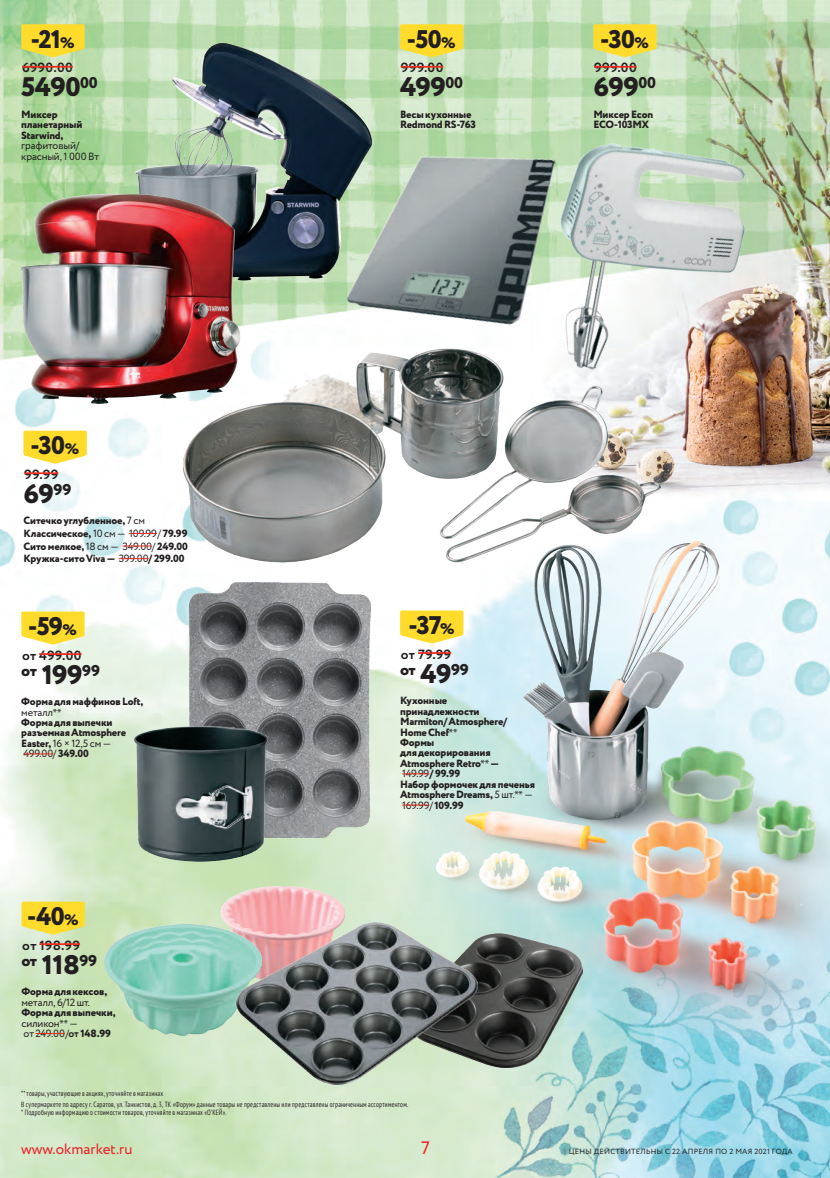
<style>
.page{position:relative;width:830px;height:1178px;background:#fff}
.page>*{position:absolute;margin:0;border:0;box-sizing:border-box;transform-origin:0 0}
.t1{font:800 26.85px "Circe";letter-spacing:-.02em;color:#231f20;scale:1.04 1}
.t2{font:800 25.5px "Circe";letter-spacing:-.03em;color:#231f20}
.t3{font:18px "Circe";color:#ee1d23}
.t4{font:800 15.6px "Circe";letter-spacing:-.03em;color:#231f20;scale:1.04 1}
.t5{font:15px "Circe";color:#ee1d23}
.t6{font:700 13.35px "Circe";letter-spacing:.02em;color:#231f20;scale:1.04 1}
.t7{font:800 10.5px/10.5px "Circe";letter-spacing:-.015em;color:#231f20}
.t8{font:10.5px/10.5px "Circe";letter-spacing:-.015em;color:#231f20}
.t9{font:condensed 7.5px/10.6px "PT Sans";letter-spacing:.03em;color:#231f20;scale:.9 1}
.t10{font:7.5px "Circe";letter-spacing:.03em;color:#231f20}
.s1{font-size:15.3px}
.s2{font-weight:400}
.s3{font-size:26.85px}
.s4{font-family:"Myriad Pro";font-weight:400}
.s5{font-weight:700}
</style>
<div class="page">
<img style="left:0;top:0;width:829px;height:1178px">
<img style="left:216px;top:879px;width:134px;height:45px">
<img style="left:105px;top:924px;width:131px;height:111px">
<img style="left:477px;top:1036px;width:105px;height:32px">
<img style="left:236px;top:922px;width:241px;height:163px">
<svg style="left:36px;top:1033px;width:29px;height:1px"></svg>
<hr style="left:39px;top:943px;width:41px;height:2px;background:#ed2d22">
<svg style="left:21px;top:902px;width:64px;height:32px;background:#f9dd3e"></svg>
<img style="left:338px;top:140px;width:183px;height:197px">
<hr style="left:400px;top:66px;width:43px;height:2px;background:#ed2d22">
<svg style="left:400px;top:24px;width:63px;height:33px;background:#f9dd3f"></svg>
<img style="left:521px;top:119px;width:245px;height:257px">
<hr style="left:594px;top:66px;width:42px;height:2px;background:#ed2d22">
<svg style="left:593px;top:24px;width:63px;height:33px;background:#f7dc3d"></svg>
<img style="left:131px;top:40px;width:245px;height:244px">
<img style="left:21px;top:188px;width:225px;height:221px">
<hr style="left:22px;top:66px;width:51px;height:2px;background:#ed2d22">
<svg style="left:21px;top:24px;width:64px;height:33px;background:#f4db3b"></svg>
<img style="left:190px;top:582px;width:180px;height:255px">
<img style="left:127px;top:704px;width:167px;height:172px">
<hr style="left:23px;top:753px;width:30px;height:1px;background:#ed2d22">
<hr style="left:39px;top:653px;width:43px;height:2px;background:#ed2d22">
<svg style="left:21px;top:611px;width:64px;height:33px;background:#fde046"></svg>
<img style="left:181px;top:337px;width:480px;height:239px">
<svg style="left:129px;top:533px;width:28px;height:1px"></svg>
<hr style="left:122px;top:546px;width:30px;height:1px;background:#ed2d22">
<svg style="left:119px;top:558px;width:29px;height:1px"></svg>
<hr style="left:24px;top:472px;width:34px;height:2px;background:#ed2d22">
<svg style="left:23px;top:431px;width:64px;height:33px;background:#fee049"></svg>
<img style="left:430px;top:522px;width:399px;height:514px">
<svg style="left:402px;top:773px;width:27px;height:1px"></svg>
<svg style="left:402px;top:805px;width:27px;height:1px"></svg>
<hr style="left:418px;top:652px;width:33px;height:2px;background:#ed2d22">
<svg style="left:400px;top:610px;width:63px;height:33px;background:#fee045"></svg>
<h2 class="t2" style="left:31px;top:22px;width:45px">-21<span class="s1">%</span></h2>
<h2 class="t2" style="left:406px;top:22px;width:50px">-50<span class="s1">%</span></h2>
<h2 class="t2" style="left:600px;top:22px;width:50px">-30<span class="s1">%</span></h2>
<p class="t6" style="left:22px;top:59px;width:50px">6990.00</p>
<p class="t6" style="left:400px;top:59px;width:42px">999.00</p>
<p class="t6" style="left:594px;top:59px;width:42px">999.00</p>
<h1 class="t1" style="left:21px;top:69px;width:75px">5490<sup>00</sup></h1>
<h1 class="t1" style="left:400px;top:69px;width:62px">499<sup>00</sup></h1>
<h1 class="t1" style="left:593px;top:69px;width:62px">699<sup>00</sup></h1>
<p class="t7" style="left:21px;top:110px;width:63px">Миксер планетарный<br>Starwind,</p>
<p class="t8" style="left:21px;top:141px;width:79px">графитовый/ красный, 1 000 Вт</p>
<p class="t7" style="left:400px;top:110px;width:78px">Весы кухонные<br>Redmond RS-763</p>
<p class="t7" style="left:593px;top:110px;width:61px">Миксер Econ<br>ECO-103MX</p>
<h2 class="t2" style="left:30px;top:428px;width:50px">-30<span class="s1">%</span></h2>
<p class="t6" style="left:24px;top:465px;width:34px">99.99</p>
<h1 class="t1" style="left:23px;top:475px;width:48px">69<sup>99</sup></h1>
<p class="t7" style="left:23px;top:515px;width:166px;line-height:12.6px">Ситечко углубленное, <span class="s2">7 см<br></span>Классическое, <span class="s2">10 см — 109.99/</span> 79.99<br>Сито мелкое, <span class="s2">18 см — 349.00/</span> 249.00<br>Кружка-сито Viva — <span class="s2">399.00</span>/ 299.00</p>
<h2 class="t2" style="left:28px;top:609px;width:50px">-59<span class="s1">%</span></h2>
<p class="t6" style="left:22px;top:646px;width:59px">от 499.00</p>
<h3 class="t4" style="left:21px;top:660px;width:77px">от <span class="s3">199</span>99</h3>
<p class="t7" style="left:21px;top:697px;width:123px">Форма для маффинов Loft, <span class="s2">металл</span><span class="s4">**<br></span>Форма для выпечки разъемная Atmosphere<br>Easter, <span class="s2">16 × 12,5 см —<br>499.00/</span> 349.00</p>
<h2 class="t2" style="left:27px;top:899px;width:53px">-40<span class="s1">%</span></h2>
<p class="t6" style="left:22px;top:936px;width:57px">от 198.99</p>
<h3 class="t4" style="left:21px;top:950px;width:74px">от <span class="s3">118</span>99</h3>
<p class="t7" style="left:21px;top:987px;width:87px">Форма для кексов,</p>
<p class="t8" style="left:21px;top:997px;width:70px">металл, 6/12 шт.</p>
<p class="t7" style="left:21px;top:1008px;width:96px">Форма для выпечки, <span class="s2">силикон</span><span class="s4">**</span> <span class="s2">—<br>от 249.00/</span><span class="s5">от</span> 148.99</p>
<h2 class="t2" style="left:408px;top:608px;width:48px">-37<span class="s1">%</span></h2>
<p class="t6" style="left:400px;top:645px;width:50px">от 79.99</p>
<h3 class="t4" style="left:400px;top:658px;width:68px">от <span class="s3">49</span>99</h3>
<p class="t7" style="left:400px;top:696px;width:136px">Кухонные<br>принадлежности<br>Marmiton/ Atmosphere/<br>Home Chef<span class="s4">**<br></span>Формы<br>для декорирования<br>Atmosphere Retro<span class="s4">**</span> —<br><span class="s2">149.99</span>/ 99.99<br>Набор формочек для печенья<br>Atmosphere Dreams, <span class="s2">5 шт.</span><span class="s4">**</span> <span class="s2">—<br>169.99/</span> 109.99</p>
<p class="t9" style="left:21px;top:1088px;width:431px">** товары, участвующие в акциях, уточняйте в магазинах<br>В супермаркете по адресу г. Саратов, ул. Танкистов, д. 3, ТК «Форум» данные товары не представлены или представлены ограниченным ассортиментом.</p>
<p class="t9" style="left:21px;top:1106px;width:229px">* Подробную информацию о стоимости товаров, уточняйте в магазинах «О’КЕЙ».</p>
<h3 class="t5" style="left:21px;top:1138px;width:113px">www.okmarket.ru</h3>
<h3 class="t3" style="left:421px;top:1135px;width:10px">7</h3>
<p class="t10" style="left:568px;top:1146px;width:225px">ЦЕНЫ ДЕЙСТВИТЕЛЬНЫ С 22 АПРЕЛЯ ПО 2 МАЯ 2021 ГОДА</p>
</div>
